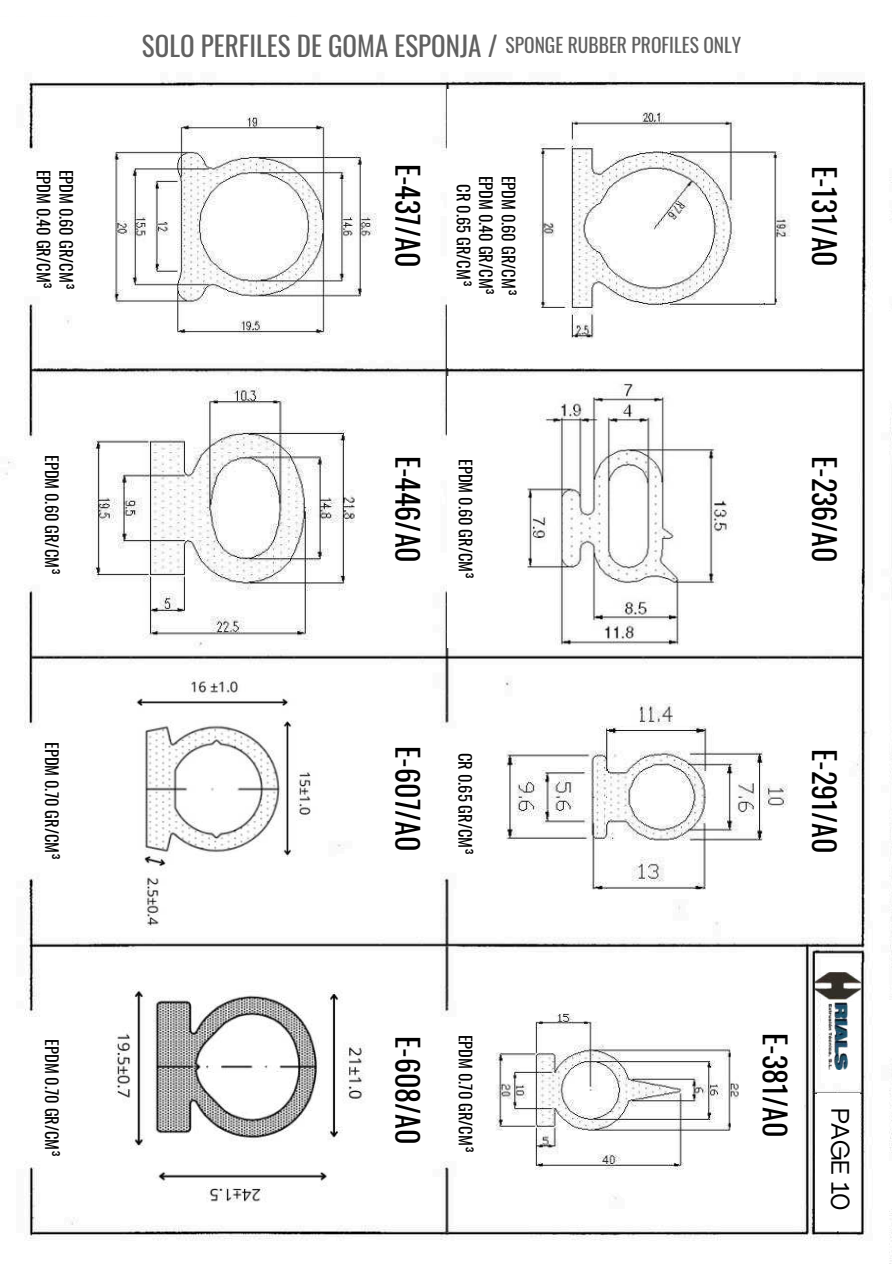
<style>
.page{position:relative;width:894px;height:1264px;background:#fff}
.page>*{position:absolute;margin:0;border:0;box-sizing:border-box;transform-origin:0 0}
.t1{font:30px "Oswald";color:#000}
.t2{font:27px "Oswald";color:#606060}
.t3{font:25.05px "Agrandir";color:#000}
.t4{font:16.5px "Oswald";color:#000}
.t5{font:700 15.45px "Open Sans";color:#000}
.s1{font-size:19.5px}
</style>
<div class="page">
<img style="left:5px;top:80px;width:886px;height:1181px">
<div style="left:447px;top:89px;width:412px;height:278px;background:#fff"></div>
<div style="left:447px;top:376px;width:404px;height:271px;background:#fff"></div>
<div style="left:814px;top:1132px;width:20px;height:47px;background:#fff"></div>
<div style="left:821px;top:958px;width:38px;height:124px;background:#fff"></div>
<div style="left:446px;top:755px;width:41px;height:97px;background:#fff"></div>
<div style="left:444px;top:1058px;width:40px;height:98px;background:#fff"></div>
<div style="left:29px;top:170px;width:41px;height:98px;background:#fff"></div>
<div style="left:29px;top:463px;width:41px;height:98px;background:#fff"></div>
<div style="left:29px;top:755px;width:41px;height:97px;background:#fff"></div>
<div style="left:29px;top:1047px;width:59px;height:98px;background:#fff"></div>
<img style="left:814px;top:972px;width:45px;height:97px">
<div style="left:817px;top:1093px;width:42px;height:138px;background:#fff"></div>
<img style="left:539px;top:112px;width:251px;height:228px">
<img style="left:527px;top:383px;width:206px;height:266px">
<img style="left:506px;top:703px;width:281px;height:195px">
<img style="left:494px;top:1009px;width:250px;height:164px">
<img style="left:112px;top:106px;width:264px;height:235px">
<img style="left:90px;top:385px;width:271px;height:254px">
<img style="left:125px;top:670px;width:200px;height:257px">
<img style="left:115px;top:974px;width:257px;height:232px">
<p class="t4" style="left:58px;top:170px;width:121px;rotate:90deg">EPDM 0.40 GR/CM³</p>
<p class="t4" style="left:81px;top:169px;width:122px;rotate:90deg">EPDM 0.60 GR/CM³</p>
<p class="t4" style="left:67px;top:455px;width:122px;rotate:90deg">EPDM 0.60 GR/CM³</p>
<p class="t4" style="left:67px;top:742px;width:120px;rotate:90deg">EPDM 0.70 GR/CM³</p>
<h2 class="t2" style="left:142px;top:22px;width:600px">SOLO PERFILES DE GOMA ESPONJA / <span class="s1">SPONGE RUBBER PROFILES ONLY</span></h2>
<h1 class="t1" style="left:434px;top:163px;width:105px;rotate:90deg">E-437/A0</h1>
<p class="t4" style="left:500px;top:176px;width:121px;rotate:90deg">EPDM 0.40 GR/CM³</p>
<p class="t4" style="left:523px;top:175px;width:122px;rotate:90deg">EPDM 0.60 GR/CM³</p>
<p class="t4" style="left:478px;top:184px;width:104px;rotate:90deg">CR 0.65 GR/CM³</p>
<h1 class="t1" style="left:434px;top:455px;width:109px;rotate:90deg">E-446/A0</h1>
<p class="t4" style="left:480px;top:459px;width:122px;rotate:90deg">EPDM 0.60 GR/CM³</p>
<h1 class="t1" style="left:434px;top:746px;width:107px;rotate:90deg">E-607/A0</h1>
<p class="t4" style="left:480px;top:753px;width:104px;rotate:90deg">CR 0.65 GR/CM³</p>
<h1 class="t1" style="left:850px;top:165px;width:103px;rotate:90deg">E-131/A0</h1>
<h1 class="t1" style="left:850px;top:455px;width:108px;rotate:90deg">E-236/A0</h1>
<h1 class="t1" style="left:850px;top:748px;width:106px;rotate:90deg">E-291/A0</h1>
<p class="t4" style="left:67px;top:1039px;width:120px;rotate:90deg">EPDM 0.70 GR/CM³</p>
<h1 class="t1" style="left:434px;top:1035px;width:110px;rotate:90deg">E-608/A0</h1>
<p class="t4" style="left:480px;top:1034px;width:120px;rotate:90deg">EPDM 0.70 GR/CM³</p>
<h1 class="t1" style="left:801px;top:1032px;width:106px;rotate:90deg">E-381/A0</h1>
<h3 class="t3" style="left:855px;top:1107px;width:105px;rotate:90deg">PAGE 10</h3>
<p class="t5" style="left:836px;top:1156px;width:19px;rotate:90deg">10</p>
</div>
